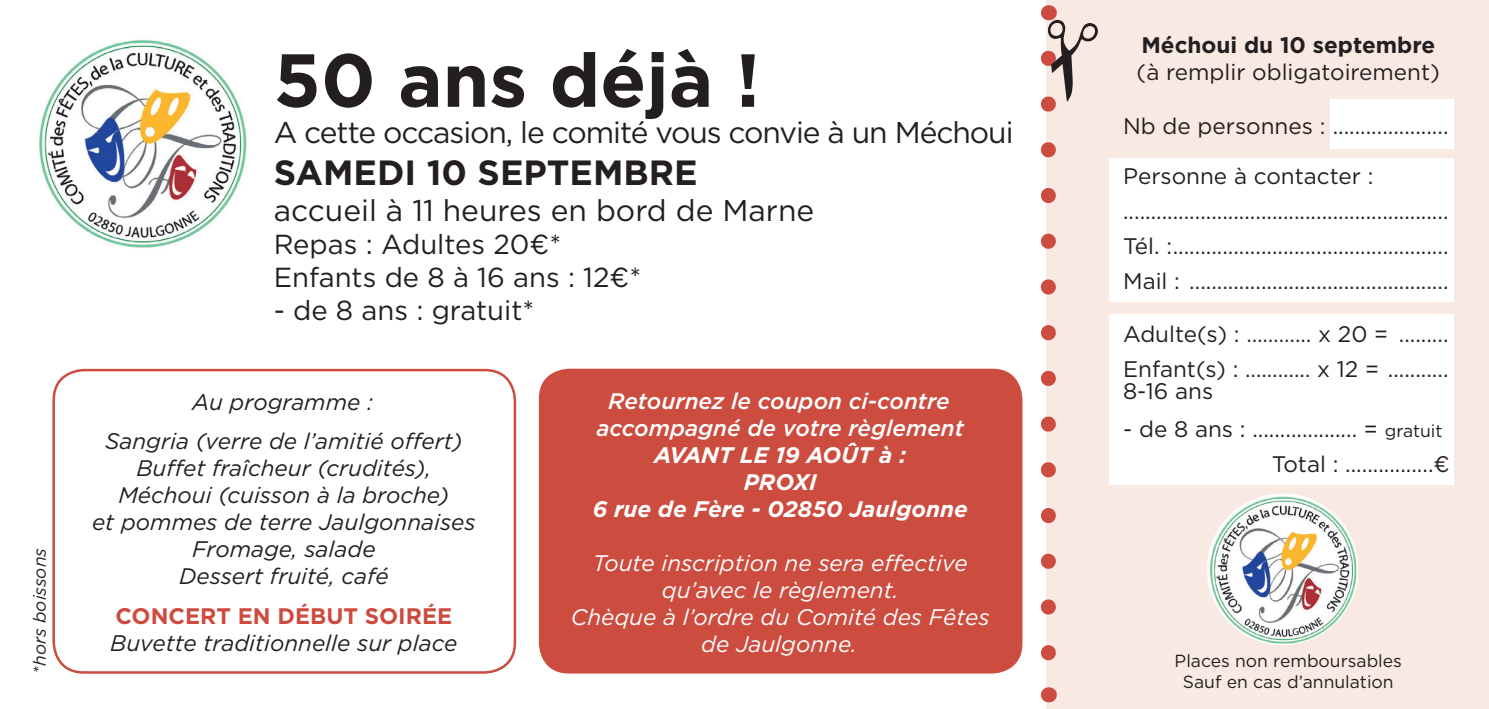
<style>
.page{position:relative;width:1489px;height:709px;background:#fff}
.page>*{position:absolute;margin:0;border:0;box-sizing:border-box;transform-origin:0 0}
.t1{font:700 75px "Gotham";color:#231f20}
.t2{font:700 35px "Gotham";color:#231f20}
.t3{font:30px "Gotham";letter-spacing:-.035em;color:#231f20}
.t4{font:30px "Gotham";color:#231f20}
.t5{font:27.5px "Gotham";color:#231f20}
.t6{font:22.5px "Gotham";color:#231f20}
.t7{font:italic 22.5px "Gotham";color:#231f20}
.t8{font:italic 22.5px "Gotham";color:#fff}
.t9{font:italic 500 22.5px "Gotham";color:#fff}
.t10{font:italic 700 22.5px "Gotham";color:#fff}
.t11{font:700 22.5px "Gotham";color:#cc4c3f}
.t12{font:700 22.5px "Gotham";color:#231f20}
.t13{font:17.5px "Gotham";color:#231f20}
.t14{font:italic 17.5px "Gotham";color:#231f20}
.s1{font-size:17.5px}
</style>
<div class="page">
<div style="left:1046px;top:0;width:442px;height:709px;background:#f8e9e2"></div>
<img style="left:39px;top:40px;width:208px;height:208px">
<div style="left:52px;top:369px;width:464px;height:304px;border:2px solid #cc4c3f;border-radius:30px"></div>
<div style="left:539px;top:369px;width:483px;height:304px;background:#cc4c3f;border-radius:30px"></div>
<svg style="left:1048px;top:687px;width:1px;height:15px"></svg>
<div style="left:1329px;top:99px;width:124px;height:49px;background:#fff"></div>
<div style="left:1108px;top:159px;width:345px;height:143px;background:#fff"></div>
<div style="left:1108px;top:315px;width:345px;height:170px;background:#fff"></div>
<img style="left:1206px;top:493px;width:152px;height:152px;border-radius:72px">
<svg style="left:1040px;top:5px;width:17px;height:656px"></svg>
<p class="t14" style="left:28px;top:673px;width:127px;rotate:-90deg">*hors boissons</p>
<p class="t1" style="left:274px;top:30px;width:488px">50 ans déjà !</p>
<p class="t3" style="left:274px;top:113px;width:741px">A cette occasion, le comité vous convie à un Méchoui</p>
<p class="t2" style="left:274px;top:149px;width:425px">SAMEDI 10 SEPTEMBRE</p>
<p class="t4" style="left:274px;top:191px;width:542px">accueil à 11 heures en bord de Marne</p>
<p class="t5" style="left:274px;top:226px;width:289px">Repas : Adultes 20€*</p>
<p class="t5" style="left:274px;top:259px;width:369px">Enfants de 8 à 16 ans : 12€*</p>
<p class="t5" style="left:274px;top:292px;width:262px">- de 8 ans : gratuit*</p>
<p class="t7" style="left:192px;top:387px;width:182px">Au programme :</p>
<p class="t7" style="left:105px;top:427px;width:359px">Sangria (verre de l’amitié offert)</p>
<p class="t7" style="left:136px;top:454px;width:296px">Buffet fraîcheur (crudités),</p>
<p class="t7" style="left:118px;top:481px;width:332px">Méchoui (cuisson à la broche)</p>
<p class="t7" style="left:92px;top:508px;width:385px">et pommes de terre Jaulgonnaises</p>
<p class="t7" style="left:192px;top:535px;width:185px">Fromage, salade</p>
<p class="t7" style="left:179px;top:562px;width:211px">Dessert fruité, café</p>
<p class="t11" style="left:115px;top:601px;width:338px">CONCERT EN DÉBUT SOIRÉE</p>
<p class="t7" style="left:110px;top:628px;width:348px">Buvette traditionnelle sur place</p>
<p class="t9" style="left:608px;top:386px;width:343px">Retournez le coupon ci-contre</p>
<p class="t9" style="left:596px;top:413px;width:369px">accompagné de votre règlement</p>
<p class="t10" style="left:654px;top:439px;width:254px">AVANT LE 19 AOÛT à :</p>
<p class="t10" style="left:743px;top:466px;width:75px">PROXI</p>
<p class="t10" style="left:593px;top:493px;width:376px">6 rue de Fère - 02850 Jaulgonne</p>
<p class="t8" style="left:593px;top:548px;width:376px">Toute inscription ne sera effective</p>
<p class="t8" style="left:662px;top:575px;width:238px">qu’avec le règlement.</p>
<p class="t8" style="left:571px;top:602px;width:420px">Chèque à l’ordre du Comité des Fêtes</p>
<p class="t8" style="left:701px;top:629px;width:157px">de Jaulgonne.</p>
<p class="t12" style="left:1141px;top:30px;width:295px">Méchoui du 10 septembre</p>
<p class="t6" style="left:1136px;top:58px;width:305px">(à remplir obligatoirement)</p>
<p class="t6" style="left:1123px;top:112px;width:327px">Nb de personnes : .....................</p>
<p class="t6" style="left:1123px;top:162px;width:252px">Personne à contacter :</p>
<p class="t6" style="left:1123px;top:197px;width:327px">...........................................................</p>
<p class="t6" style="left:1123px;top:232px;width:327px">Tél. :..................................................</p>
<p class="t6" style="left:1123px;top:267px;width:327px">Mail : ...............................................</p>
<p class="t6" style="left:1123px;top:319px;width:327px">Adulte(s) : ………… x 20 = .........</p>
<p class="t6" style="left:1123px;top:354px;width:327px">Enfant(s) : ………… x 12 = ...........</p>
<p class="t6" style="left:1123px;top:377px;width:92px">8-16 ans</p>
<p class="t6" style="left:1123px;top:414px;width:321px">- de 8 ans : ................... = <span class="s1">gratuit</span></p>
<p class="t6" style="left:1271px;top:449px;width:179px">Total : ................€</p>
<p class="t13" style="left:1174px;top:649px;width:229px">Places non remboursables</p>
<p class="t13" style="left:1182px;top:670px;width:212px">Sauf en cas d’annulation</p>
</div>
